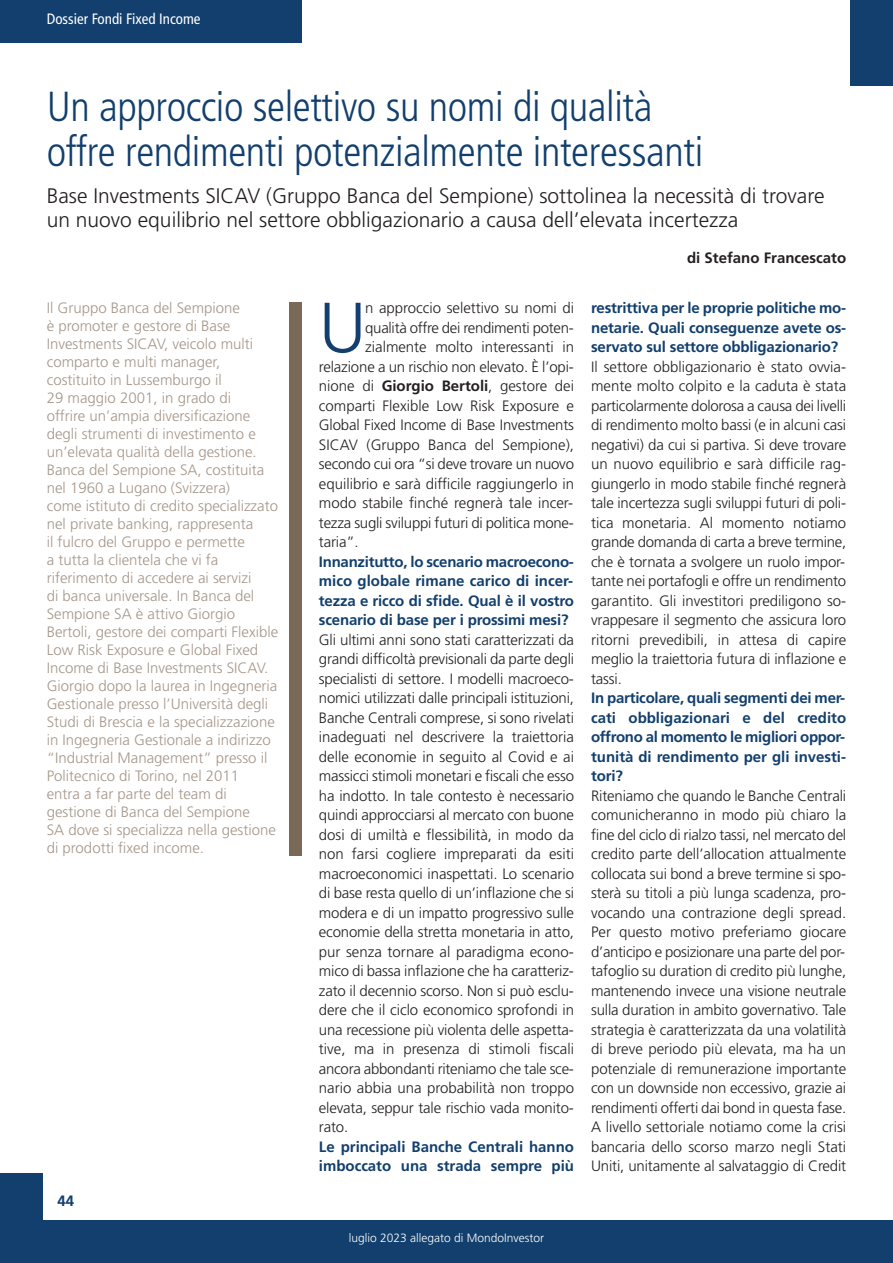
<style>
.page{position:relative;width:893px;height:1263px;background:#fff}
.page>*{position:absolute;margin:0;border:0;box-sizing:border-box;transform-origin:0 0}
.t1{font:300 70.8px "Frutiger LT Std";color:#123f6d}
.t2{font:300 condensed 42px/45px "Frutiger LT";letter-spacing:-.01em;color:#123f6d}
.t3{font:300 21px/24px "Frutiger LT Std";color:#231f20}
.t4{font:300 15px/19.5px "Frutiger LT Std";letter-spacing:-.01em;color:#231f20;text-align:justify}
.t5{font:300 15px/18px "Frutiger LT Std";color:#a6978b}
.t6{font:700 15px/19.5px "Frutiger LT Std";letter-spacing:-.01em;color:#123f6d;text-align:justify}
.t7{font:condensed 15px "Frutiger LT Std";color:#fff}
.t8{font:700 15px "Frutiger LT Std";color:#231f20}
.t9{font:300 12px "Frutiger LT Std";color:#fff}
.s1{font-weight:700}
</style>
<div class="page">
<div style="left:0;top:1220px;width:893px;height:43px;background:#123f6d"></div>
<div style="left:0;top:0;width:302px;height:43px;background:#123f6d"></div>
<div style="left:0;top:1174px;width:42px;height:89px;background:#123f6d"></div>
<div style="left:850px;top:0;width:43px;height:85px;background:#123f6d"></div>
<div style="left:289px;top:302px;width:13px;height:554px;background:#7b6958"></div>
<p class="t7" style="left:47px;top:10px;width:155px">Dossier Fondi Fixed Income</p>
<h2 class="t2" style="left:47px;top:87px;width:658px">Un approccio selettivo su nomi di qualità offre rendimenti potenzialmente interessanti</h2>
<h3 class="t3" style="left:47px;top:184px;width:779px">Base Investments SICAV (Gruppo Banca del Sempione) sottolinea la necessità di trovare un nuovo equilibrio nel settore obbligazionario a causa dell’elevata incertezza</h3>
<p class="t8" style="left:687px;top:251px;width:161px">di Stefano Francescato</p>
<p class="t5" style="left:47px;top:300px;width:233px">Il Gruppo Banca del Sempione<br>è promoter e gestore di Base<br>Investments SICAV, veicolo multi comparto e multi manager, costituito in Lussemburgo il<br>29 maggio 2001, in grado di<br>offrire un’ampia diversificazione degli strumenti di investimento e un’elevata qualità della gestione.<br>Banca del Sempione SA, costituita nel 1960 a Lugano (Svizzera)<br>come istituto di credito specializzato nel private banking, rappresenta<br>il fulcro del Gruppo e permette<br>a tutta la clientela che vi fa riferimento di accedere ai servizi<br>di banca universale. In Banca del<br>Sempione SA è attivo Giorgio<br>Bertoli, gestore dei comparti Flexible<br>Low Risk Exposure e Global Fixed<br>Income di Base Investments SICAV.<br>Giorgio dopo la laurea in Ingegneria<br>Gestionale presso l’Università degli<br>Studi di Brescia e la specializzazione in Ingegneria Gestionale a indirizzo “Industrial Management” presso il<br>Politecnico di Torino, nel 2011<br>entra a far parte del team di gestione di Banca del Sempione<br>SA dove si specializza nella gestione di prodotti fixed income.</p>
<p class="t6" style="left:57px;top:1192px;width:18px">44</p>
<h1 class="t1" style="left:319px;top:293px;width:49px">U</h1>
<p class="t4" style="left:365px;top:299px;width:210px">n approccio selettivo su nomi di</p>
<p class="t4" style="left:365px;top:319px;width:210px">qualità offre dei rendimenti poten-</p>
<p class="t4" style="left:365px;top:338px;width:210px">zialmente molto interessanti in</p>
<p class="t4" style="left:319px;top:358px;width:256px">relazione a un rischio non elevato. È l’opi-</p>
<p class="t4" style="left:319px;top:377px;width:257px">nione di <span class="s1">Giorgio Bertoli</span>, gestore dei</p>
<p class="t4" style="left:319px;top:397px;width:257px">comparti Flexible Low Risk Exposure e</p>
<p class="t4" style="left:319px;top:416px;width:257px">Global Fixed Income di Base Investments</p>
<p class="t4" style="left:319px;top:436px;width:257px">SICAV (Gruppo Banca del Sempione),</p>
<p class="t4" style="left:319px;top:455px;width:257px">secondo cui ora “si deve trovare un nuovo</p>
<p class="t4" style="left:319px;top:475px;width:257px">equilibrio e sarà difficile raggiungerlo in</p>
<p class="t4" style="left:319px;top:494px;width:256px">modo stabile finché regnerà tale incer-</p>
<p class="t4" style="left:319px;top:514px;width:256px">tezza sugli sviluppi futuri di politica mone-</p>
<p class="t4" style="left:319px;top:533px;width:41px">taria”.</p>
<p class="t6" style="left:319px;top:553px;width:257px">Innanzitutto, lo scenario macroecono&shy;mico globale rimane carico di incer&shy;tezza e ricco di sfide. Qual è il vostro scenario di base per i prossimi mesi?</p>
<p class="t4" style="left:319px;top:631px;width:257px">Gli ultimi anni sono stati caratterizzati da grandi difficoltà previsionali da parte degli specialisti di settore. I modelli macroeco&shy;nomici utilizzati dalle principali istituzioni, Banche Centrali comprese, si sono rivelati inadeguati nel descrivere la traiettoria delle economie in seguito al Covid e ai massicci stimoli monetari e fiscali che esso ha indotto. In tale contesto è necessario quindi approcciarsi al mercato con buone dosi di umiltà e flessibilità, in modo da non farsi cogliere impreparati da esiti macroeconomici inaspettati. Lo scenario di base resta quello di un’inflazione che si modera e di un impatto progressivo sulle economie della stretta monetaria in atto, pur senza tornare al paradigma econo&shy;mico di bassa inflazione che ha caratteriz&shy;zato il decennio scorso. Non si può esclu&shy;dere che il ciclo economico sprofondi in una recessione più violenta delle aspetta&shy;tive, ma in presenza di stimoli fiscali ancora abbondanti riteniamo che tale sce&shy;nario abbia una probabilità non troppo elevata, seppur tale rischio vada monito&shy;rato.</p>
<p class="t6" style="left:319px;top:1138px;width:257px">Le principali Banche Centrali hanno imboccato una strada sempre più</p>
<p class="t6" style="left:591px;top:299px;width:257px">restrittiva per le proprie politiche mo&shy;netarie. Quali conseguenze avete os&shy;servato sul settore obbligazionario?</p>
<p class="t4" style="left:591px;top:358px;width:257px">Il settore obbligazionario è stato ovvia&shy;mente molto colpito e la caduta è stata particolarmente dolorosa a causa dei livelli di rendimento molto bassi (e in alcuni casi negativi) da cui si partiva. Si deve trovare un nuovo equilibrio e sarà difficile rag&shy;giungerlo in modo stabile finché regnerà tale incertezza sugli sviluppi futuri di poli&shy;tica monetaria. Al momento notiamo grande domanda di carta a breve termine, che è tornata a svolgere un ruolo impor&shy;tante nei portafogli e offre un rendimento garantito. Gli investitori prediligono so&shy;vrappesare il segmento che assicura loro ritorni prevedibili, in attesa di capire meglio la traiettoria futura di inflazione e tassi.</p>
<p class="t6" style="left:591px;top:689px;width:257px">In particolare, quali segmenti dei mer&shy;cati obbligazionari e del credito offrono al momento le migliori oppor&shy;tunità di rendimento per gli investi&shy;tori?</p>
<p class="t4" style="left:591px;top:787px;width:257px">Riteniamo che quando le Banche Centrali comunicheranno in modo più chiaro la fine del ciclo di rialzo tassi, nel mercato del credito parte dell’allocation attualmente collocata sui bond a breve termine si spo&shy;sterà su titoli a più lunga scadenza, pro&shy;vocando una contrazione degli spread.<br>Per questo motivo preferiamo giocare d’anticipo e posizionare una parte del por&shy;tafoglio su duration di credito più lunghe, mantenendo invece una visione neutrale sulla duration in ambito governativo. Tale strategia è caratterizzata da una volatilità di breve periodo più elevata, ma ha un potenziale di remunerazione importante con un downside non eccessivo, grazie ai rendimenti offerti dai bond in questa fase.<br>A livello settoriale notiamo come la crisi bancaria dello scorso marzo negli Stati Uniti, unitamente al salvataggio di Credit</p>
<p class="t9" style="left:349px;top:1232px;width:197px">luglio 2023 allegato di MondoInvestor</p>
</div>
